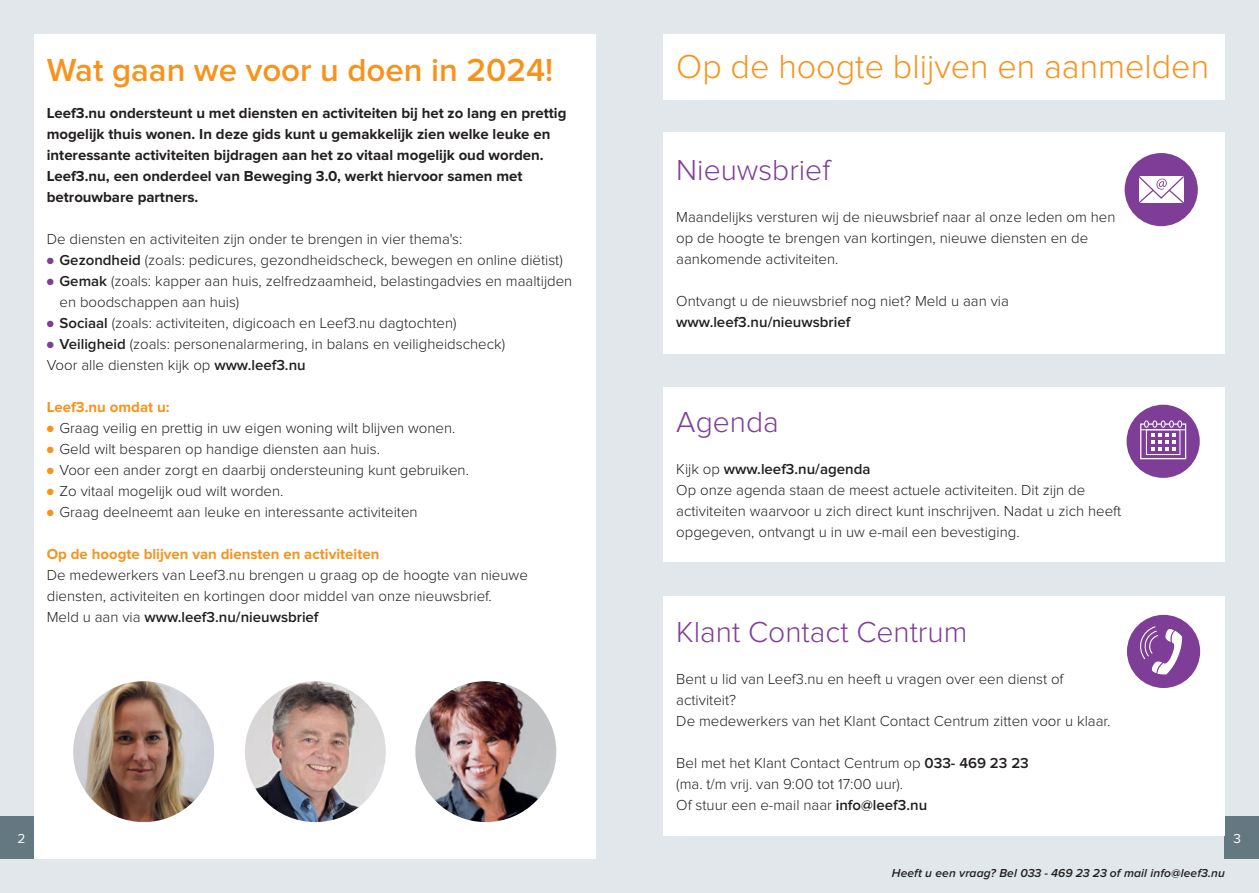
<style>
.page{position:relative;width:1259px;height:893px;background:#e1e7ea}
.page>*{position:absolute;margin:0;border:0;box-sizing:border-box;transform-origin:0 0}
.t1{font:300 34.5px "Proxima Nova";color:#f7931d}
.t2{font:600 33px "Proxima Nova";color:#f7931d}
.t3{font:300 30px "Proxima Nova";color:#7e3e98}
.t4{font:300 15px/21px "Proxima Nova";color:#231f20}
.t5{font:700 15px/21px "Proxima Nova";color:#231f20}
.t6{font:700 15px "Proxima Nova";color:#f7931d}
.t7{font:600 15px "Proxima Nova";color:#231f20}
.t8{font:13.5px "Proxima Nova";color:#fff}
.t9{font:italic 600 12px "Proxima Nova";letter-spacing:.01em;color:#231f20}
.s1{color:#7e3e98}
.s2{font-weight:600}
.s3{color:#f7931d}
</style>
<div class="page">
<div style="left:1225px;top:816px;width:34px;height:43px;background:#647882"></div>
<div style="left:0;top:816px;width:34px;height:43px;background:#647882"></div>
<div style="left:663px;top:34px;width:562px;height:65px;background:#fff"></div>
<div style="left:663px;top:133px;width:562px;height:221px;background:#fff"></div>
<div style="left:663px;top:387px;width:562px;height:174px;background:#fff"></div>
<div style="left:663px;top:596px;width:562px;height:240px;background:#fff"></div>
<div style="left:34px;top:34px;width:561px;height:825px;background:#fff"></div>
<img style="left:73px;top:681px;width:141px;height:141px;border-radius:70px">
<img style="left:245px;top:681px;width:141px;height:141px;border-radius:70px">
<img style="left:415px;top:681px;width:141px;height:141px;border-radius:70px">
<div style="left:1127px;top:615px;width:73px;height:73px;background:#7e3e98;border-radius:50%"></div>
<svg style="left:1140px;top:626px;width:42px;height:49px"></svg>
<div style="left:1126px;top:405px;width:73px;height:73px;background:#7e3e98;border-radius:50%"></div>
<div style="left:1140px;top:423px;width:46px;height:36px;border:1px solid #fff"></div>
<div style="left:1146px;top:429px;width:34px;height:26px;border:1px solid #fff"></div>
<hr style="left:1140px;top:429px;width:45px;height:1px;background:#fff">
<svg style="left:1144px;top:421px;width:38px;height:30px"></svg>
<div style="left:1124px;top:153px;width:73px;height:73px;background:#7e3e98;border-radius:50%"></div>
<svg style="left:1139px;top:176px;width:45px;height:27px"></svg>
<h2 class="t2" style="left:47px;top:55px;width:508px">Wat gaan we voor u doen in 2024!</h2>
<h1 class="t1" style="left:676px;top:51px;width:534px">Op de hoogte blijven en aanmelden</h1>
<p class="t5" style="left:47px;top:103px;width:521px">Leef3.nu ondersteunt u met diensten en activiteiten bij het zo lang en prettig mogelijk thuis wonen. In deze gids kunt u gemakkelijk zien welke leuke en interessante activiteiten bijdragen aan het zo vitaal mogelijk oud worden.<br>Leef3.nu, een onderdeel van Beweging 3.0, werkt hiervoor samen met betrouwbare partners.</p>
<p class="t4" style="left:47px;top:229px;width:417px">De diensten en activiteiten zijn onder te brengen in vier thema's:</p>
<p class="t4" style="left:47px;top:250px;width:517px"><span class="s1">●</span> <span class="s2">Gezondheid</span> (zoals: pedicures, gezondheidscheck, bewegen en online diëtist)</p>
<p class="t4" style="left:60px;top:271px;width:514px;text-indent:-13px"><span class="s1">●</span> <span class="s2">Gemak</span> (zoals: kapper aan huis, zelfredzaamheid, belastingadvies en maaltijden en boodschappen aan huis)</p>
<p class="t4" style="left:47px;top:313px;width:411px"><span class="s1">●</span> <span class="s2">Sociaal</span> (zoals: activiteiten, digicoach en Leef3.nu dagtochten)</p>
<p class="t4" style="left:47px;top:334px;width:460px"><span class="s1">●</span> <span class="s2">Veiligheid</span> (zoals: personenalarmering, in balans en veiligheidscheck)<br>Voor alle diensten kijk op <span class="s2">www.leef3.nu</span></p>
<p class="t6" style="left:47px;top:399px;width:124px">Leef3.nu omdat u:</p>
<p class="t4" style="left:47px;top:418px;width:410px"><span class="s3">●</span> Graag veilig en prettig in uw eigen woning wilt blijven wonen.</p>
<p class="t4" style="left:47px;top:439px;width:335px"><span class="s3">●</span> Geld wilt besparen op handige diensten aan huis.</p>
<p class="t4" style="left:47px;top:460px;width:424px"><span class="s3">●</span> Voor een ander zorgt en daarbij ondersteuning kunt gebruiken.</p>
<p class="t4" style="left:47px;top:481px;width:238px"><span class="s3">●</span> Zo vitaal mogelijk oud wilt worden.</p>
<p class="t4" style="left:47px;top:502px;width:372px"><span class="s3">●</span> Graag deelneemt aan leuke en interessante activiteiten</p>
<p class="t6" style="left:47px;top:546px;width:334px">Op de hoogte blijven van diensten en activiteiten</p>
<p class="t4" style="left:47px;top:565px;width:482px">De medewerkers van Leef3.nu brengen u graag op de hoogte van nieuwe diensten, activiteiten en kortingen door middel van onze nieuwsbrief.<br>Meld u aan via <span class="s2">www.leef3.nu/nieuwsbrief</span></p>
<h3 class="t3" style="left:676px;top:156px;width:155px">Nieuwsbrief</h3>
<p class="t4" style="left:676px;top:207px;width:441px">Maandelijks versturen wij de nieuwsbrief naar al onze leden om hen op de hoogte te brengen van kortingen, nieuwe diensten en de aankomende activiteiten.</p>
<p class="t4" style="left:676px;top:291px;width:334px">Ontvangt u de nieuwsbrief nog niet? Meld u aan via</p>
<p class="t7" style="left:676px;top:315px;width:176px">www.leef3.nu/nieuwsbrief</p>
<h3 class="t3" style="left:676px;top:408px;width:104px">Agenda</h3>
<p class="t4" style="left:676px;top:459px;width:446px">Kijk op <span class="s2">www.leef3.nu/agenda<br></span>Op onze agenda staan de meest actuele activiteiten. Dit zijn de activiteiten waarvoor u zich direct kunt inschrijven. Nadat u zich heeft opgegeven, ontvangt u in uw e-mail een bevestiging.</p>
<h3 class="t3" style="left:676px;top:618px;width:293px">Klant Contact Centrum</h3>
<p class="t4" style="left:676px;top:669px;width:435px">Bent u lid van Leef3.nu en heeft u vragen over een dienst of activiteit?<br>De medewerkers van het Klant Contact Centrum zitten voor u klaar.</p>
<p class="t4" style="left:676px;top:753px;width:354px">Bel met het Klant Contact Centrum op <span class="s2">033- 469 23 23 </span>(ma. t/m vrij. van 9:00 tot 17:00 uur).<br>Of stuur een e-mail naar <span class="s2">info@leef3.nu</span></p>
<p class="t8" style="left:18px;top:831px;width:9px">2</p>
<p class="t8" style="left:1233px;top:831px;width:9px">3</p>
<p class="t9" style="left:892px;top:866px;width:334px">Heeft u een vraag? Bel 033 - 469 23 23 of mail info@leef3.nu</p>
</div>
